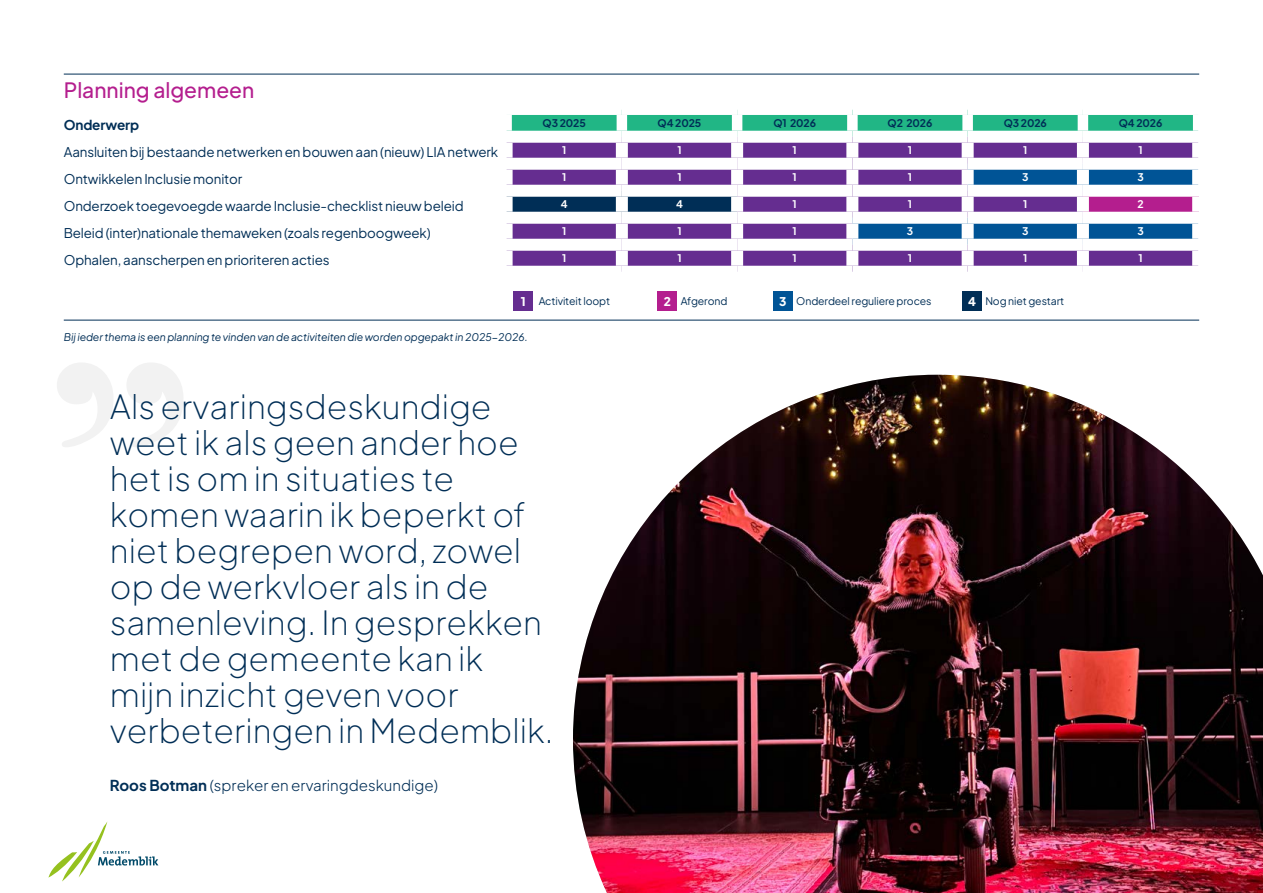
<style>
.page{position:relative;width:1263px;height:893px;background:#fff}
.page>*{position:absolute;margin:0;border:0;box-sizing:border-box;transform-origin:0 0}
.t1{font:200 33px/36px "Plus Jakarta Sans";color:#002e56}
.t2{font:500 21px "Plus Jakarta Sans";color:#b41e8e}
.t3{font:300 15px "Plus Jakarta Sans";color:#002e56}
.Tabeltekst_-_Body{font:700 13.5px "Plus Jakarta Sans";letter-spacing:-.01em;color:#002e56}
.Tabeltekst_-_Body-2{font:13.35px "Plus Jakarta Sans";letter-spacing:-.01em;color:#002e56}
.t4{font:italic 10.5px "Plus Jakarta Sans";letter-spacing:-.01em;color:#002e56}
.Bodytekst{font:10.5px "Plus Jakarta Sans";letter-spacing:-.01em;color:#002e56}
.Tabeltekst_kop_jaartallen{font:700 10.5px "Plus Jakarta Sans";letter-spacing:-.01em;color:#002e56}
.Tabeltekst_-_Body-3{font:700 10.5px "Plus Jakarta Sans";color:#fff}
.s1{font-weight:800;font-size:12px;color:#fff}
.s2{font-weight:700}
</style>
<div class="page">
<svg style="left:48px;top:821px;width:110px;height:60px"></svg>
<hr style="left:64px;top:74px;width:1135px;height:1px;background:#002e56">
<hr style="left:64px;top:320px;width:1135px;height:1px;background:#002e56">
<svg style="left:512px;top:115px;width:681px;height:16px;background:#25b787"></svg>
<svg style="left:513px;top:143px;width:679px;height:123px;background:#673192"></svg>
<svg style="left:858px;top:170px;width:334px;height:69px;background:#2a4996"></svg>
<svg style="left:513px;top:197px;width:218px;height:15px;background:#043159"></svg>
<div style="left:1083px;top:191px;width:115px;height:27px;background:#b41e8e"></div>
<div style="left:617px;top:115px;width:10px;height:16px;background:#fff"></div>
<div style="left:732px;top:115px;width:10px;height:16px;background:#fff"></div>
<div style="left:847px;top:115px;width:11px;height:16px;background:#fff"></div>
<div style="left:962px;top:115px;width:11px;height:16px;background:#fff"></div>
<div style="left:1078px;top:115px;width:10px;height:16px;background:#fff"></div>
<div style="left:616px;top:143px;width:12px;height:15px;background:#fff"></div>
<div style="left:731px;top:143px;width:12px;height:15px;background:#fff"></div>
<div style="left:846px;top:143px;width:12px;height:15px;background:#fff"></div>
<div style="left:962px;top:143px;width:12px;height:15px;background:#fff"></div>
<div style="left:1077px;top:143px;width:12px;height:15px;background:#fff"></div>
<div style="left:616px;top:170px;width:12px;height:15px;background:#fff"></div>
<div style="left:731px;top:170px;width:12px;height:15px;background:#fff"></div>
<div style="left:846px;top:170px;width:12px;height:15px;background:#fff"></div>
<div style="left:962px;top:170px;width:12px;height:15px;background:#fff"></div>
<div style="left:1077px;top:170px;width:12px;height:15px;background:#fff"></div>
<div style="left:616px;top:197px;width:12px;height:15px;background:#fff"></div>
<div style="left:731px;top:197px;width:12px;height:15px;background:#fff"></div>
<div style="left:846px;top:197px;width:12px;height:15px;background:#fff"></div>
<div style="left:962px;top:197px;width:12px;height:15px;background:#fff"></div>
<div style="left:1077px;top:197px;width:12px;height:15px;background:#fff"></div>
<div style="left:1192px;top:197px;width:12px;height:15px;background:#fff"></div>
<div style="left:616px;top:224px;width:12px;height:15px;background:#fff"></div>
<div style="left:731px;top:224px;width:12px;height:15px;background:#fff"></div>
<div style="left:846px;top:224px;width:12px;height:15px;background:#fff"></div>
<div style="left:962px;top:224px;width:12px;height:15px;background:#fff"></div>
<div style="left:1077px;top:224px;width:12px;height:15px;background:#fff"></div>
<div style="left:616px;top:251px;width:12px;height:15px;background:#fff"></div>
<div style="left:731px;top:251px;width:12px;height:15px;background:#fff"></div>
<div style="left:846px;top:251px;width:12px;height:15px;background:#fff"></div>
<div style="left:962px;top:251px;width:12px;height:15px;background:#fff"></div>
<div style="left:1077px;top:251px;width:12px;height:15px;background:#fff"></div>
<div style="left:501px;top:158px;width:121px;height:12px;background:#fff"></div>
<div style="left:622px;top:158px;width:115px;height:12px;background:#fff"></div>
<div style="left:737px;top:158px;width:115px;height:12px;background:#fff"></div>
<div style="left:852px;top:158px;width:116px;height:12px;background:#fff"></div>
<div style="left:968px;top:158px;width:115px;height:12px;background:#fff"></div>
<div style="left:1083px;top:158px;width:121px;height:12px;background:#fff"></div>
<div style="left:501px;top:185px;width:121px;height:12px;background:#fff"></div>
<div style="left:622px;top:185px;width:115px;height:12px;background:#fff"></div>
<div style="left:737px;top:185px;width:115px;height:12px;background:#fff"></div>
<div style="left:852px;top:185px;width:116px;height:12px;background:#fff"></div>
<div style="left:968px;top:185px;width:115px;height:12px;background:#fff"></div>
<div style="left:1083px;top:185px;width:121px;height:12px;background:#fff"></div>
<div style="left:501px;top:212px;width:121px;height:12px;background:#fff"></div>
<div style="left:622px;top:212px;width:115px;height:12px;background:#fff"></div>
<div style="left:737px;top:212px;width:115px;height:12px;background:#fff"></div>
<div style="left:852px;top:212px;width:116px;height:12px;background:#fff"></div>
<div style="left:968px;top:212px;width:115px;height:12px;background:#fff"></div>
<div style="left:1083px;top:212px;width:121px;height:12px;background:#fff"></div>
<div style="left:501px;top:239px;width:121px;height:12px;background:#fff"></div>
<div style="left:622px;top:239px;width:115px;height:12px;background:#fff"></div>
<div style="left:737px;top:239px;width:115px;height:12px;background:#fff"></div>
<div style="left:852px;top:239px;width:116px;height:12px;background:#fff"></div>
<div style="left:968px;top:239px;width:115px;height:12px;background:#fff"></div>
<div style="left:1083px;top:239px;width:121px;height:12px;background:#fff"></div>
<div style="left:514px;top:291px;width:19px;height:20px;background:#652d90"></div>
<div style="left:658px;top:291px;width:19px;height:20px;background:#b41e8e"></div>
<div style="left:773px;top:291px;width:19px;height:20px;background:#005496"></div>
<div style="left:962px;top:291px;width:19px;height:20px;background:#002e56"></div>
<img style="left:573px;top:375px;width:690px;height:518px">
<svg style="left:57px;top:363px;width:126px;height:84px"></svg>
<h3 class="t2" style="left:64px;top:73px;width:192px">Planning algemeen</h3>
<p class="Tabeltekst_-_Body" style="left:64px;top:113px;width:77px">Onderwerp</p>
<p class="Tabeltekst_kop_jaartallen" style="left:543px;top:113px;width:45px">Q3 2025</p>
<p class="Tabeltekst_kop_jaartallen" style="left:658px;top:113px;width:45px">Q4 2025</p>
<p class="Tabeltekst_kop_jaartallen" style="left:773px;top:113px;width:44px">Q1 2026</p>
<p class="Tabeltekst_kop_jaartallen" style="left:888px;top:113px;width:46px">Q2 2026</p>
<p class="Tabeltekst_kop_jaartallen" style="left:1004px;top:113px;width:45px">Q3 2026</p>
<p class="Tabeltekst_kop_jaartallen" style="left:1119px;top:113px;width:45px">Q4 2026</p>
<p class="Tabeltekst_-_Body-2" style="left:64px;top:141px;width:436px">Aansluiten bij bestaande netwerken en bouwen aan (nieuw) LIA netwerk</p>
<p class="Tabeltekst_-_Body-3" style="left:562px;top:140px;width:6px">1</p>
<p class="Tabeltekst_-_Body-3" style="left:677px;top:140px;width:6px">1</p>
<p class="Tabeltekst_-_Body-3" style="left:793px;top:140px;width:6px">1</p>
<p class="Tabeltekst_-_Body-3" style="left:908px;top:140px;width:6px">1</p>
<p class="Tabeltekst_-_Body-3" style="left:1023px;top:140px;width:6px">1</p>
<p class="Tabeltekst_-_Body-3" style="left:1138px;top:140px;width:6px">1</p>
<p class="Tabeltekst_-_Body-2" style="left:64px;top:168px;width:180px">Ontwikkelen Inclusie monitor</p>
<p class="Tabeltekst_-_Body-3" style="left:562px;top:167px;width:6px">1</p>
<p class="Tabeltekst_-_Body-3" style="left:677px;top:167px;width:6px">1</p>
<p class="Tabeltekst_-_Body-3" style="left:793px;top:167px;width:6px">1</p>
<p class="Tabeltekst_-_Body-3" style="left:908px;top:167px;width:6px">1</p>
<p class="Tabeltekst_-_Body-3" style="left:1022px;top:167px;width:8px">3</p>
<p class="Tabeltekst_-_Body-3" style="left:1137px;top:167px;width:8px">3</p>
<p class="Tabeltekst_-_Body-2" style="left:64px;top:195px;width:401px">Onderzoek toegevoegde waarde Inclusie-checklist nieuw beleid</p>
<p class="Tabeltekst_-_Body-3" style="left:561px;top:194px;width:8px">4</p>
<p class="Tabeltekst_-_Body-3" style="left:676px;top:194px;width:8px">4</p>
<p class="Tabeltekst_-_Body-3" style="left:793px;top:194px;width:6px">1</p>
<p class="Tabeltekst_-_Body-3" style="left:908px;top:194px;width:6px">1</p>
<p class="Tabeltekst_-_Body-3" style="left:1023px;top:194px;width:6px">1</p>
<p class="Tabeltekst_-_Body-3" style="left:1137px;top:194px;width:8px">2</p>
<p class="Tabeltekst_-_Body-2" style="left:64px;top:222px;width:368px">Beleid (inter)nationale themaweken (zoals regenboogweek)</p>
<p class="Tabeltekst_-_Body-3" style="left:562px;top:221px;width:6px">1</p>
<p class="Tabeltekst_-_Body-3" style="left:677px;top:221px;width:6px">1</p>
<p class="Tabeltekst_-_Body-3" style="left:793px;top:221px;width:6px">1</p>
<p class="Tabeltekst_-_Body-3" style="left:907px;top:221px;width:8px">3</p>
<p class="Tabeltekst_-_Body-3" style="left:1022px;top:221px;width:8px">3</p>
<p class="Tabeltekst_-_Body-3" style="left:1137px;top:221px;width:8px">3</p>
<p class="Tabeltekst_-_Body-2" style="left:64px;top:249px;width:267px">Ophalen, aanscherpen en prioriteren acties</p>
<p class="Tabeltekst_-_Body-3" style="left:562px;top:248px;width:6px">1</p>
<p class="Tabeltekst_-_Body-3" style="left:677px;top:248px;width:6px">1</p>
<p class="Tabeltekst_-_Body-3" style="left:793px;top:248px;width:6px">1</p>
<p class="Tabeltekst_-_Body-3" style="left:908px;top:248px;width:6px">1</p>
<p class="Tabeltekst_-_Body-3" style="left:1023px;top:248px;width:6px">1</p>
<p class="Tabeltekst_-_Body-3" style="left:1138px;top:248px;width:6px">1</p>
<p class="Bodytekst" style="left:521px;top:292px;width:91px"><span class="s1">1</span> Activiteit loopt</p>
<p class="Bodytekst" style="left:664px;top:292px;width:65px"><span class="s1">2</span> Afgerond</p>
<p class="Bodytekst" style="left:779px;top:292px;width:154px"><span class="s1">3</span> Onderdeel reguliere proces</p>
<p class="Bodytekst" style="left:968px;top:292px;width:98px"><span class="s1">4</span> Nog niet gestart</p>
<p class="t4" style="left:64px;top:329px;width:465px">Bij ieder thema is een planning te vinden van de activiteiten die worden opgepakt in 2025-2026.</p>
<p class="t1" style="left:110px;top:385px;width:445px">Als ervaringsdeskundige weet ik als geen ander hoe het is om in situaties te komen waarin ik beperkt of niet begrepen word, zowel op de werkvloer als in de samenleving. In gesprekken met de gemeente kan ik mijn inzicht geven voor verbeteringen in Medemblik.</p>
<p class="t3" style="left:110px;top:773px;width:329px"><span class="s2">Roos Botman</span> (spreker en ervaringdeskundige)</p>
</div>
